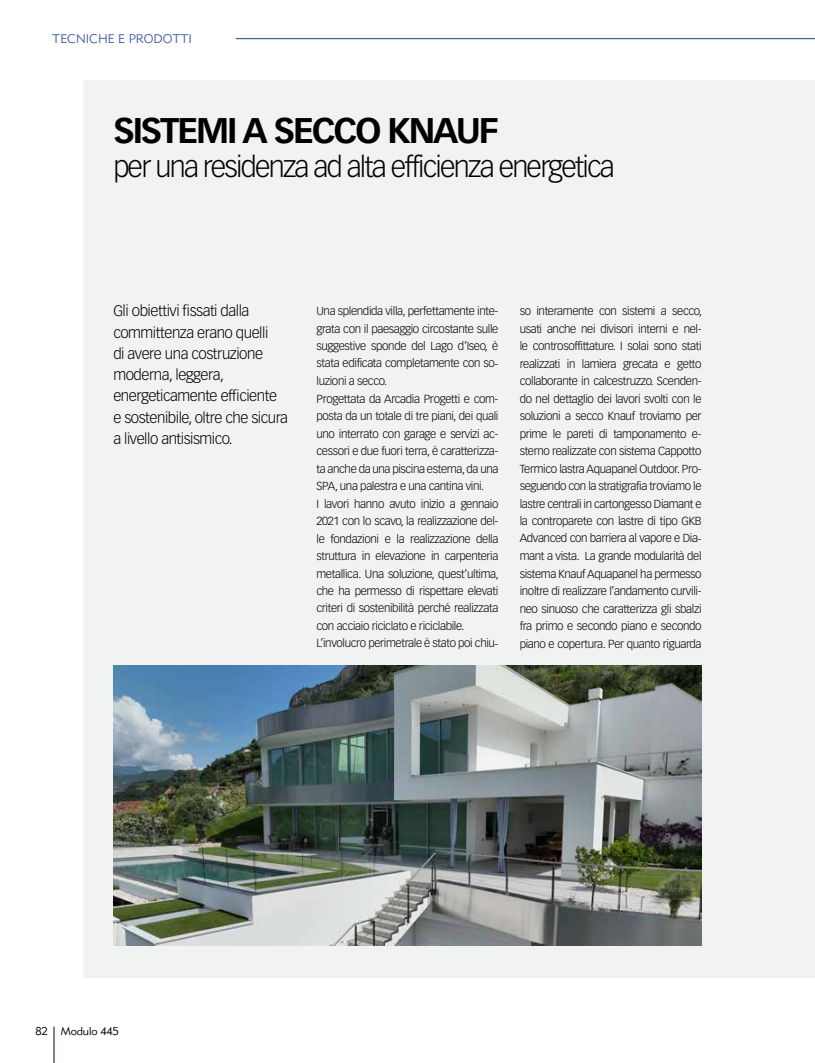
<style>
.page{position:relative;width:815px;height:1063px;background:#fff}
.page>*{position:absolute;margin:0;border:0;box-sizing:border-box;transform-origin:0 0}
.t1{font:700 35px "Vectora LT Std";letter-spacing:-.06em;color:#000}
.t2{font:300 28.75px "Vectora LT Std";letter-spacing:-.06em;color:#000}
.t3{font:300 15px/21.2px "Vectora LT Std";letter-spacing:-.03em;color:#000}
.t4{font:12.5px "Metro Lite LT Two";color:#4762ab}
.t5{font:300 11.5px/17.5px "Vectora LT Std";letter-spacing:-.03em;color:#000}
.t6{font:11.25px "Metro Lite LT Two";letter-spacing:-.015em;color:#000}
</style>
<div class="page">
<hr style="left:53px;top:1027px;width:2px;height:36px;background:#717e86">
<div style="left:83px;top:81px;width:732px;height:897px;background:#edf1ef"></div>
<hr style="left:236px;top:38px;width:579px;height:1px;background:#4762ab">
<img style="left:113px;top:665px;width:589px;height:280px">
<p class="t4" style="left:52px;top:31px;width:141px">TECNICHE E PRODOTTI</p>
<h1 class="t1" style="left:113px;top:109px;width:387px">SISTEMI A SECCO KNAUF</h1>
<h2 class="t2" style="left:113px;top:150px;width:503px">per una residenza ad alta efficienza energetica</h2>
<h3 class="t3" style="left:113px;top:301px;width:176px">Gli obiettivi fissati dalla committenza erano quelli<br>di avere una costruzione moderna, leggera, energeticamente efficiente e sostenibile, oltre che sicura a livello antisismico.</h3>
<p class="t5" style="left:317px;top:302px;width:184px">Una splendida villa, perfettamente inte&shy;grata con il paesaggio circostante sulle suggestive sponde del Lago d’Iseo, è stata edificata completamente con so&shy;luzioni a secco.<br>Progettata da Arcadia Progetti e com&shy;posta da un totale di tre piani, dei quali uno interrato con garage e servizi ac&shy;cessori e due fuori terra, è caratterizza&shy;ta anche da una piscina esterna, da una SPA, una palestra e una cantina vini.<br>I lavori hanno avuto inizio a gennaio 2021 con lo scavo, la realizzazione del&shy;le fondazioni e la realizzazione della struttura in elevazione in carpenteria metallica. Una soluzione, quest’ultima, che ha permesso di rispettare elevati criteri di sostenibilità perché realizzata con acciaio riciclato e riciclabile.<br>L’involucro perimetrale è stato poi chiu-</p>
<p class="t5" style="left:520px;top:302px;width:184px;text-align:justify">so interamente con sistemi a secco, usati anche nei divisori interni e nel&shy;le controsoffittature. I solai sono stati realizzati in lamiera grecata e getto collaborante in calcestruzzo. Scenden&shy;do nel dettaglio dei lavori svolti con le soluzioni a secco Knauf troviamo per prime le pareti di tamponamento e&shy;sterno realizzate con sistema Cappotto Termico lastra Aquapanel Outdoor. Pro&shy;seguendo con la stratigrafia troviamo le lastre centrali in cartongesso Diamant e la controparete con lastre di tipo GKB Advanced con barriera al vapore e Dia&shy;mant a vista. La grande modularità del sistema Knauf Aquapanel ha permesso inoltre di realizzare l’andamento curvili&shy;neo sinuoso che caratterizza gli sbalzi fra primo e secondo piano e secondo piano e copertura. Per quanto riguarda</p>
<p class="t6" style="left:35px;top:1025px;width:85px">82 Modulo 445</p>
</div>
